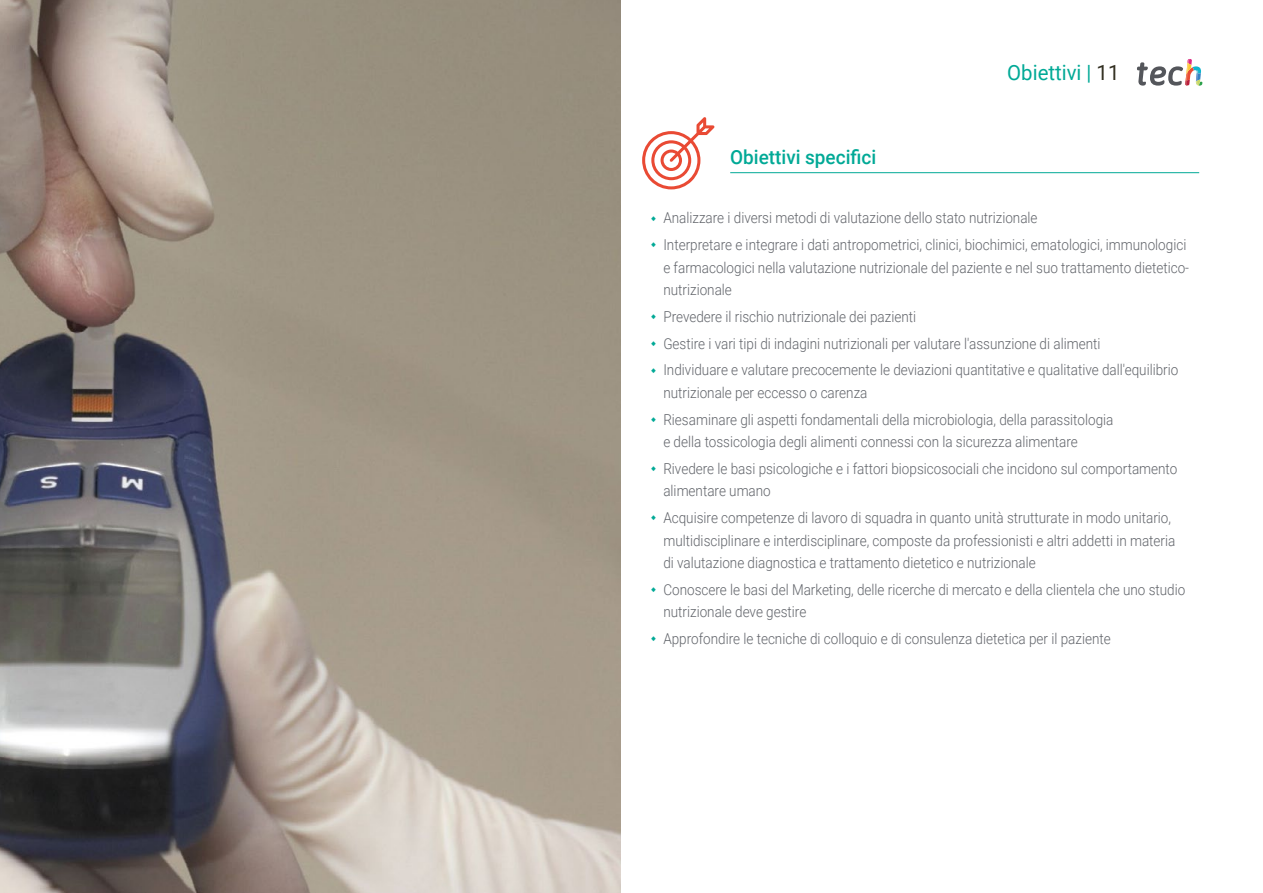
<style>
.page{position:relative;width:1263px;height:893px;background:#fff}
.page>*{position:absolute;margin:0;border:0;box-sizing:border-box;transform-origin:0 0}
.t1{font:21px "Roboto";color:#00a996}
.t2{font:500 19.5px "Roboto";color:#00a996}
.t3{font:300 15px/26.7px "Roboto";color:#61646a;scale:.9 1}
.s1{color:#312e20}
</style>
<div class="page">
<img style="left:0;top:0;width:621px;height:893px">
<hr style="left:730px;top:172px;width:469px;height:1px;background:#00a996">
<svg style="left:642px;top:117px;width:72px;height:72px"></svg>
<svg style="left:1137px;top:59px;width:65px;height:27px"></svg>
<h2 class="t2" style="left:730px;top:144px;width:147px">Obiettivi specifici</h2>
<h1 class="t1" style="left:1007px;top:57px;width:114px">Obiettivi | <span class="s1">11</span></h1>
<p class="t3" style="left:663px;top:204px;width:582px">Analizzare i diversi metodi di valutazione dello stato nutrizionale<br>Interpretare e integrare i dati antropometrici, clinici, biochimici, ematologici, immunologici</p>
<p class="t3" style="left:663px;top:255px;width:586px;line-height:22.5px">e farmacologici nella valutazione nutrizionale del paziente e nel suo trattamento dietetico&shy;nutrizionale</p>
<p class="t3" style="left:663px;top:303px;width:574px">Prevedere il rischio nutrizionale dei pazienti<br>Gestire i vari tipi di indagini nutrizionali per valutare l'assunzione di alimenti<br>Individuare e valutare precocemente le deviazioni quantitative e qualitative dall'equilibrio</p>
<p class="t3" style="left:663px;top:379px;width:501px">nutrizionale per eccesso o carenza<br>Riesaminare gli aspetti fondamentali della microbiologia, della parassitologia</p>
<p class="t3" style="left:663px;top:428px;width:573px">e della tossicologia degli alimenti connessi con la sicurezza alimentare<br>Rivedere le basi psicologiche e i fattori biopsicosociali che incidono sul comportamento</p>
<p class="t3" style="left:663px;top:477px;width:566px">alimentare umano<br>Acquisire competenze di lavoro di squadra in quanto unità strutturate in modo unitario,</p>
<p class="t3" style="left:663px;top:528px;width:570px;line-height:22.5px">multidisciplinare e interdisciplinare, composte da professionisti e altri addetti in materia di valutazione diagnostica e trattamento dietetico e nutrizionale</p>
<p class="t3" style="left:663px;top:578px;width:581px;line-height:22.5px">Conoscere le basi del Marketing, delle ricerche di mercato e della clientela che uno studio nutrizionale deve gestire</p>
<p class="t3" style="left:663px;top:625px;width:499px">Approfondire le tecniche di colloquio e di consulenza dietetica per il paziente</p>
</div>
